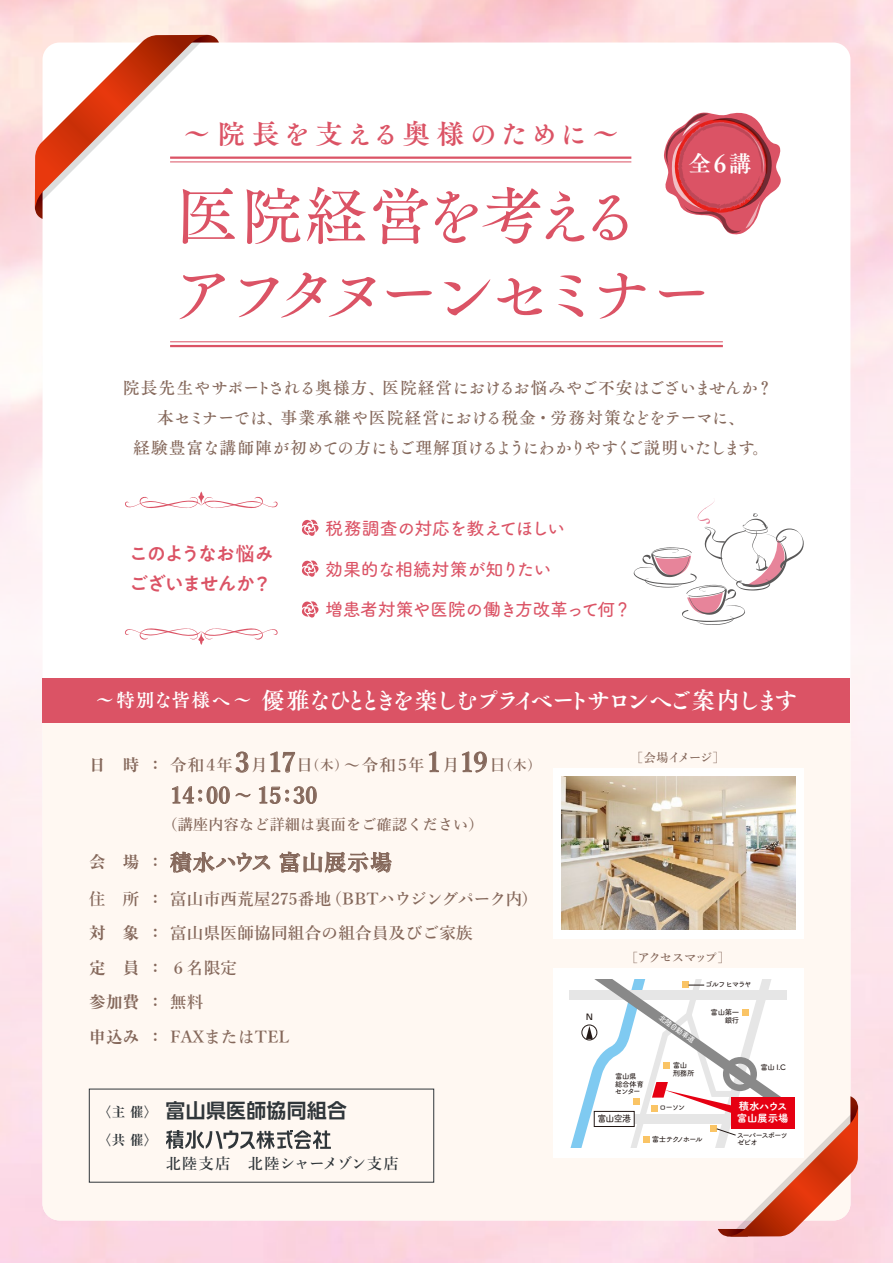
<style>
.page{position:relative;width:893px;height:1263px;background:#fff}
.page>*{position:absolute;margin:0;border:0;box-sizing:border-box;transform-origin:0 0}
.t1{font:63px/78px "Tsuku A Old Min Pr 6 M";letter-spacing:-.14em;color:#db5365}
.t2{font:27px "Tsuku A Old Min Pr 6 B";letter-spacing:.12em;color:#db5365}
.t3{font:23.25px "Tsuku A Old Min Pr 6 B";letter-spacing:-.14em;color:#fff}
.t4{font:600 22.5px "Yu Mincho";letter-spacing:.02em;color:#85685b}
.t5{font:22.5px "Tsuku A Old Min Pr 6 B";color:#fff}
.t6{font:600 21.75px "Yu Mincho";letter-spacing:.05em;color:#85685b}
.t7{font:700 19.8px "UD Shin Go Pro De";letter-spacing:.02em;color:#30363a}
.t8{font:500 19.5px/30px "PA1 Gothic Std";letter-spacing:-.085em;color:#db5365}
.t9{font:18px "Tsuku A Rd Gothic Std D";letter-spacing:-.03em;color:#db5365}
.t10{font:16.8px/30px "Tsuku A Old Min Pr 6 D";letter-spacing:-.02em;color:#85685b;text-align:center}
.t11{font:600 16.5px/34.5px "Yu Mincho";letter-spacing:.02em;color:#85685b}
.t12{font:600 16.5px "Yu Mincho";letter-spacing:.08em;color:#85685b}
.t13{font:700 expanded 16.5px "Ryumin Pro";color:#85685b}
.t14{font:600 15px "Yu Mincho";letter-spacing:.02em;color:#85685b}
.t15{font:600 15px "Yu Mincho";letter-spacing:.055em;color:#30363a}
.t16{font:700 expanded 13.5px "Ryumin Pro";color:#30363a}
.t17{font:600 12px "Yu Mincho";letter-spacing:-.055em;color:#85685b}
.t18{font:10.5px/12px "Tsuku A Rd Gothic Std E";letter-spacing:-.02em;color:#fff}
.t19{font:9.45px "Tsuku A Rd Gothic Std D";color:#221815;scale:.95 1}
.t20{font:500 8.1px "Shin Go Pro";color:#221815}
.t21{font:7.5px/7.5px "Tsuku A Rd Gothic Std D";letter-spacing:-.14em;color:#221815}
.t22{font:7.5px/7.5px "Tsuku A Rd Gothic Std D";letter-spacing:-.05em;color:#221815}
.t23{font:7.5px "Tsuku A Rd Gothic Std D";color:#fff}
.s1{font-size:18.75px}
.s2{font-family:"Ryumin Pro";font-weight:700;font-stretch:expanded}
.s3{font-size:27px}
.s4{font-size:13.5px}
.s5{font-size:16.5px}
.s6{font-family:"Ryumin Pro";font-weight:700;font-stretch:expanded;font-size:16.5px}
.s7{font-family:"Yu Mincho";font-weight:600;font-stretch:normal}
</style>
<div class="page">
<img style="left:0;top:0;width:893px;height:1263px">
<div style="left:43px;top:43px;width:807px;height:1177px;background:#fff;border-radius:17px"></div>
<svg style="left:35px;top:35px;width:184px;height:184px"></svg>
<div style="left:43px;top:678px;width:807px;height:542px;background:#fff8f2;border-radius:17px"></div>
<div style="left:553px;top:768px;width:251px;height:170px;background:#fff"></div>
<div style="left:553px;top:969px;width:251px;height:189px;background:#fff"></div>
<img style="left:561px;top:777px;width:234px;height:153px">
<div style="left:43px;top:678px;width:807px;height:44px;background:#db5365"></div>
<svg style="left:634px;top:500px;width:170px;height:125px"></svg>
<svg style="left:570px;top:979px;width:288px;height:258px"></svg>
<svg style="left:236px;top:752px;width:12px;height:20px"></svg>
<svg style="left:270px;top:751px;width:25px;height:21px"></svg>
<svg style="left:429px;top:751px;width:10px;height:21px"></svg>
<svg style="left:462px;top:751px;width:25px;height:21px"></svg>
<svg style="left:172px;top:786px;width:58px;height:18px"></svg>
<svg style="left:236px;top:793px;width:14px;height:4px"></svg>
<svg style="left:259px;top:786px;width:58px;height:18px"></svg>
<svg style="left:170px;top:852px;width:100px;height:21px"></svg>
<svg style="left:280px;top:852px;width:112px;height:21px"></svg>
<svg style="left:663px;top:112px;width:118px;height:123px"></svg>
<hr style="left:170px;top:157px;width:461px;height:2px;background:#db5365">
<hr style="left:170px;top:162px;width:461px;height:1px;background:#db5365">
<hr style="left:170px;top:341px;width:553px;height:1px;background:#db5365">
<hr style="left:170px;top:345px;width:553px;height:2px;background:#db5365">
<svg style="left:125px;top:491px;width:153px;height:17px"></svg>
<svg style="left:125px;top:628px;width:153px;height:17px"></svg>
<svg style="left:302px;top:519px;width:17px;height:17px"></svg>
<svg style="left:302px;top:560px;width:17px;height:17px"></svg>
<svg style="left:302px;top:601px;width:17px;height:17px"></svg>
<svg style="left:166px;top:1130px;width:165px;height:19px"></svg>
<h2 class="t2" style="left:183px;top:109px;width:438px">～院長を支える奥様のために～</h2>
<h1 class="t1" style="left:172px;top:174px;width:542px">医院経営を考えるアフタヌーンセミナー</h1>
<h3 class="t5" style="left:688px;top:143px;width:64px">全６講</h3>
<p class="t10" style="left:123px;top:372px;width:651px">院長先生やサポートされる奥様方、医院経営におけるお悩みやご不安はございませんか？本セミナーでは、事業承継や医院経営における税金・労務対策などをテーマに、<br>経験豊富な講師陣が初めての方にもご理解頂けるようにわかりやすくご説明いたします。</p>
<p class="t8" style="left:129px;top:540px;width:147px">このようなお悩みございませんか？</p>
<p class="t9" style="left:325px;top:514px;width:241px">税務調査の対応を教えてほしい</p>
<p class="t9" style="left:325px;top:555px;width:228px">効果的な相続対策が知りたい</p>
<p class="t9" style="left:325px;top:595px;width:308px">増患者対策や医院の働き方改革って何？</p>
<h3 class="t3" style="left:95px;top:679px;width:703px"><span class="s1">～特別な皆様へ～</span>優雅なひとときを楽しむプライベートサロンへご案内します</h3>
<p class="t12" style="left:89px;top:755px;width:445px"><span class="s2">日　時</span> ：令和4年<span class="s3">3</span>月<span class="s3">17</span>日<span class="s4">(木)</span> ～令和5年<span class="s3">1</span>月<span class="s3">19</span>日<span class="s4">(木)</span></p>
<h3 class="t4" style="left:170px;top:783px;width:148px">14:00 <span class="s5">～</span> 15:30</h3>
<p class="t14" style="left:163px;top:816px;width:323px">（講座内容など詳細は裏面をご確認ください）</p>
<p class="t6" style="left:89px;top:850px;width:304px"><span class="s6">会　場</span> <span class="s5">：</span>積水ハウス富山展示場</p>
<p class="t11" style="left:89px;top:882px;width:450px">住　所 ： 富山市西荒屋275番地（BBTハウジングパーク内）<span class="s2">対　象</span> ： 富山県医師協同組合の組合員及びご家族<br><span class="s2">定　員</span> ： ６名限定</p>
<p class="t13" style="left:89px;top:989px;width:116px">参加費 <span class="s7">： 無料</span></p>
<p class="t11" style="left:89px;top:1020px;width:202px"><span class="s2">申込み</span> ： FAXまたはTEL</p>
<p class="t16" style="left:98px;top:1101px;width:61px">〈主 催〉</p>
<p class="t16" style="left:98px;top:1129px;width:61px">〈共 催〉</p>
<p class="t7" style="left:166px;top:1094px;width:183px">富山県医師協同組合</p>
<p class="t15" style="left:166px;top:1155px;width:234px">北陸支店　北陸シャーメゾン支店</p>
<p class="t17" style="left:631px;top:751px;width:96px">［会場イメージ］</p>
<p class="t17" style="left:626px;top:951px;width:106px">［アクセスマップ］</p>
<p class="t20" style="left:586px;top:1010px;width:8px">N</p>
<p class="t22" style="left:615px;top:1072px;width:31px">富山県総合体育センター</p>
<p class="t19" style="left:597px;top:1111px;width:37px">富山空港</p>
<p class="t23" style="left:663px;top:1012px;width:44px;rotate:35deg">北陸自動車道</p>
<p class="t21" style="left:705px;top:980px;width:48px">ゴルフ ヒマラヤ</p>
<p class="t21" style="left:711px;top:1008px;width:30px;text-align:right">富山第一銀行</p>
<p class="t21" style="left:673px;top:1061px;width:23px">富山刑務所</p>
<p class="t21" style="left:659px;top:1103px;width:27px">ローソン</p>
<p class="t21" style="left:652px;top:1135px;width:52px">富士テクノホール</p>
<p class="t21" style="left:737px;top:1130px;width:53px">スーパースポーツゼビオ</p>
<p class="t21" style="left:760px;top:1063px;width:27px">富山 I.C</p>
<p class="t18" style="left:737px;top:1099px;width:53px">積水ハウス富山展示場</p>
</div>
